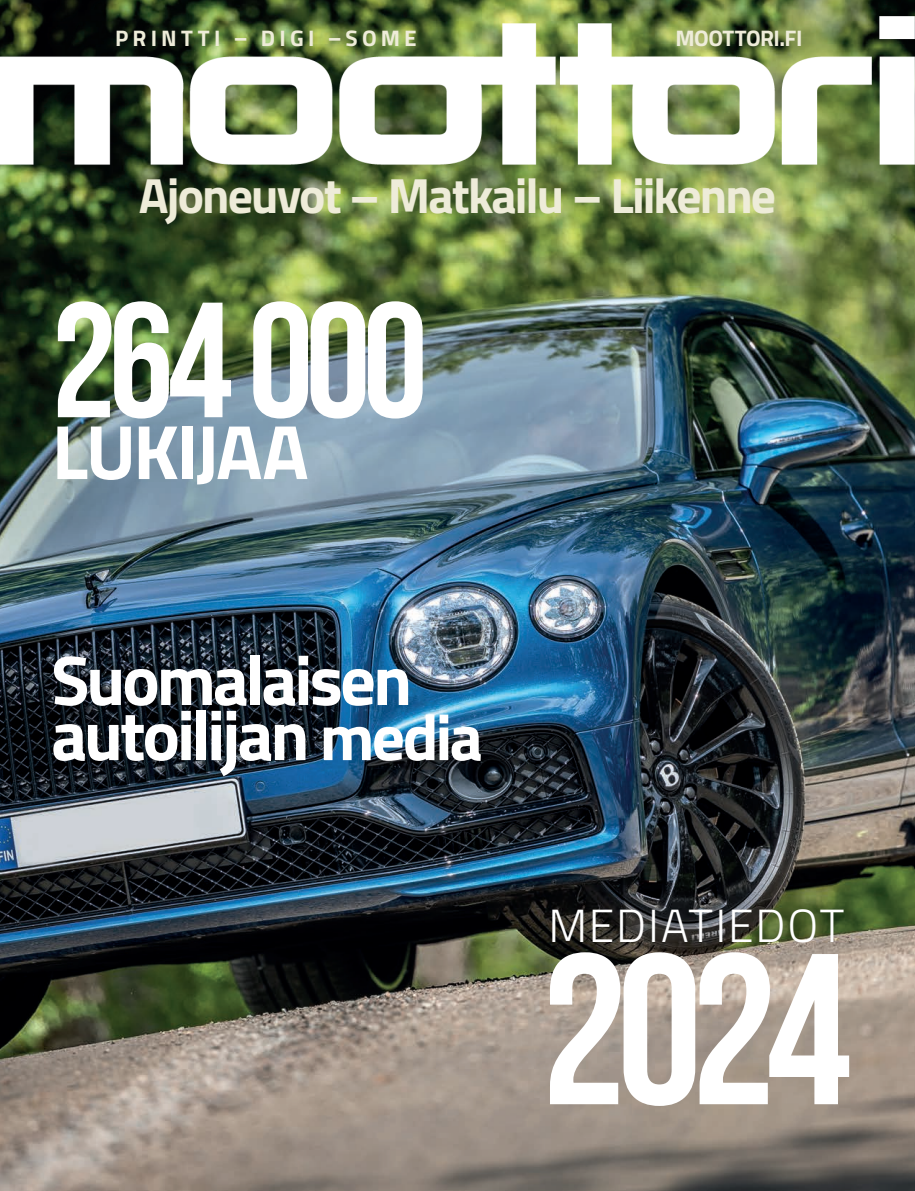
<style>
.page{position:relative;width:915px;height:1191px;background:#fff}
.page>*{position:absolute;margin:0;border:0;box-sizing:border-box;transform-origin:0 0}
.t1{font:214.5px "Bebas Neue";color:#fff}
.t2{font:163.65px "Bebas Neue";letter-spacing:-.045em;color:#fff}
.t3{font:700 77.25px "Titillium Web";letter-spacing:-.035em;color:#fff}
.t4{font:700 70.35px/55.1px "Titillium Web";letter-spacing:-.045em;color:#fff}
.t5{font:700 49.5px "Titillium Web";letter-spacing:-.04em;color:#eeecd9}
.t6{font:300 46.5px "Titillium Web";letter-spacing:.035em;color:#fff}
.t7{font:700 22.5px "Titillium Web";letter-spacing:.185em;color:#eeecd9}
.t8{font:700 22.5px "Titillium Web";letter-spacing:-.02em;color:#eeecd9}
.s1{font-size:65.1px}
</style>
<div class="page">
<img style="left:0;top:0;width:914px;height:1191px">
<img style="left:0;top:17px;width:914px;height:150px">
<p class="t7" style="left:115px;top:21px;width:303px">PRINTTI – DIGI –SOME</p>
<p class="t8" style="left:675px;top:21px;width:128px">MOOTTORI.FI</p>
<p class="t5" style="left:139px;top:158px;width:638px">Ajoneuvot – Matkailu – Liikenne</p>
<h2 class="t2" style="left:51px;top:271px;width:378px">264 000</h2>
<h3 class="t3" style="left:52px;top:393px;width:258px">LUKIJAA</h3>
<h3 class="t4" style="left:51px;top:649px;width:433px">Suomalaisen autoilijan <span class="s1">media</span></h3>
<p class="t6" style="left:548px;top:892px;width:297px">MEDIATIEDOT</p>
<h1 class="t1" style="left:541px;top:912px;width:311px">2024</h1>
</div>
